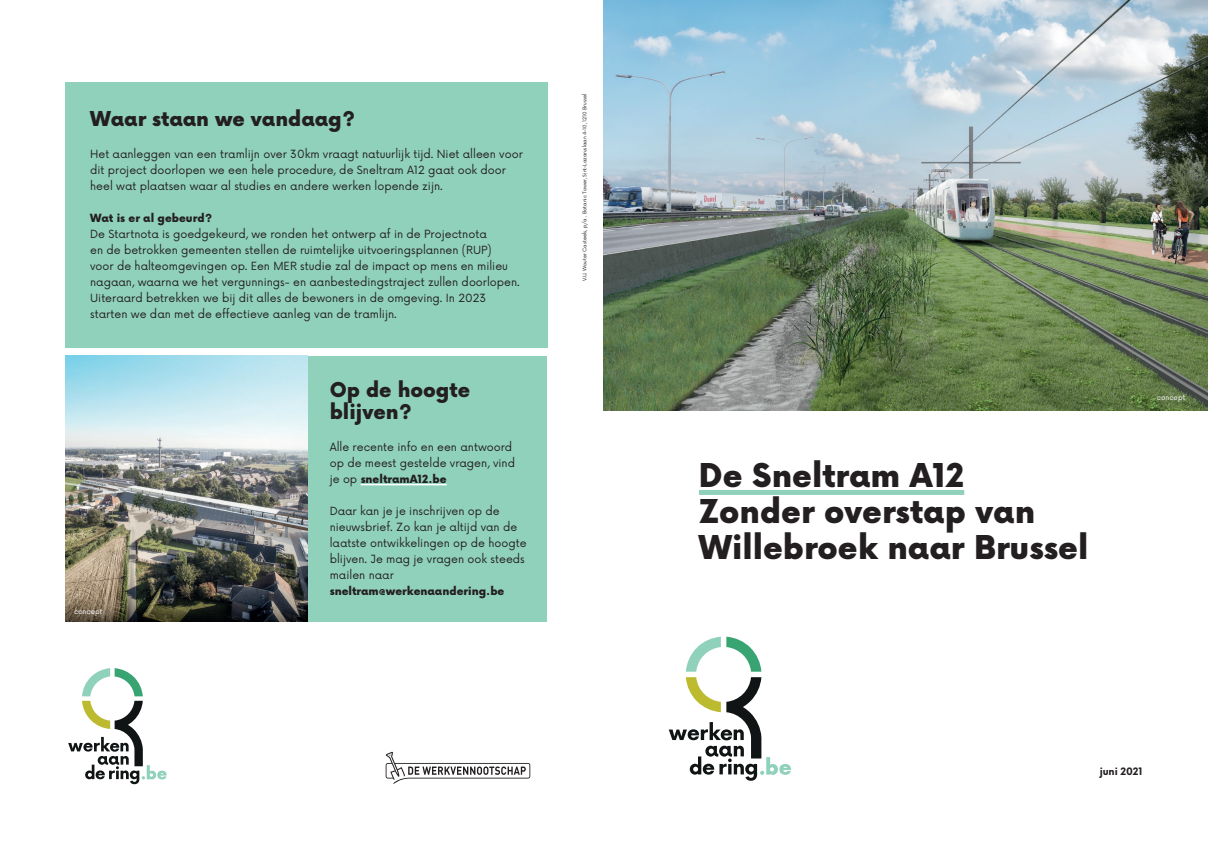
<style>
.page{position:relative;width:1208px;height:859px;background:#fff}
.page>*{position:absolute;margin:0;border:0;box-sizing:border-box;transform-origin:0 0}
.t1{font:900 32px/36px "Now";color:#231f20}
.t2{font:900 20px/22px "Now";color:#231f20}
.t3{font:11px/16px "Now";color:#231f20}
.t4{font:900 11px "Now";color:#231f20}
.t5{font:700 10px "Now";letter-spacing:-.01em;color:#231f20}
.t6{font:7px "Now";color:#fff}
.t7{font:5px "Now";color:#231f20}
.s1{font-weight:900}
</style>
<div class="page">
<div style="left:699px;top:490px;width:265px;height:5px;background:#90d1bb"></div>
<svg style="left:669px;top:637px;width:122px;height:144px"></svg>
<svg style="left:68px;top:668px;width:99px;height:116px"></svg>
<div style="left:65px;top:82px;width:482px;height:266px;background:#90d1bb"></div>
<div style="left:307px;top:356px;width:240px;height:266px;background:#90d1bb"></div>
<hr style="left:361px;top:484px;width:86px;height:1px;background:#fff">
<img style="left:604px;top:0;width:604px;height:410px">
<img style="left:65px;top:356px;width:242px;height:266px">
<svg style="left:386px;top:752px;width:144px;height:32px"></svg>
<h2 class="t2" style="left:90px;top:108px;width:267px">Waar staan we vandaag?</h2>
<p class="t3" style="left:90px;top:145px;width:434px">Het aanleggen van een tramlijn over 30km vraagt natuurlijk tijd. Niet alleen voor dit project doorlopen we een hele procedure, de Sneltram A12 gaat ook door heel wat plaatsen waar al studies en andere werken lopende zijn.</p>
<p class="t4" style="left:90px;top:210px;width:123px">Wat is er al gebeurd?</p>
<p class="t3" style="left:90px;top:225px;width:431px">De Startnota is goedgekeurd, we ronden het ontwerp af in de Projectnota<br>en de betrokken gemeenten stellen de ruimtelijke uitvoeringsplannen (RUP)<br>voor de halteomgevingen op. Een MER studie zal de impact op mens en milieu nagaan, waarna we het vergunnings- en aanbestedingstraject zullen doorlopen.<br>Uiteraard betrekken we bij dit alles de bewoners in de omgeving. In 2023 starten we dan met de effectieve aanleg van de tramlijn.</p>
<p class="t6" style="left:74px;top:606px;width:30px">concept</p>
<h2 class="t2" style="left:330px;top:378px;width:142px">Op de hoogte blijven?</h2>
<p class="t3" style="left:330px;top:438px;width:187px">Alle recente info en een antwoord op de meest gestelde vragen, vind je op <span class="s1">sneltramA12.be</span></p>
<p class="t3" style="left:330px;top:502px;width:198px">Daar kan je je inschrijven op de nieuwsbrief. Zo kan je altijd van de laatste ontwikkelingen op de hoogte blijven. Je mag je vragen ook steeds mailen naar</p>
<p class="t4" style="left:330px;top:583px;width:176px">sneltram@werkenaandering.be</p>
<p class="t7" style="left:580px;top:281px;width:189px;rotate:-90deg">V.U. Wouter Casteels, p/a . Botanic Tower, Sint-Lazaruslaan 4-10, 1210 Brussel</p>
<h1 class="t1" style="left:699px;top:458px;width:391px">De Sneltram A12<br>Zonder overstap van<br>Willebroek naar Brussel</h1>
<p class="t6" style="left:1157px;top:392px;width:30px">concept</p>
<p class="t5" style="left:1099px;top:764px;width:45px">juni 2021</p>
</div>
